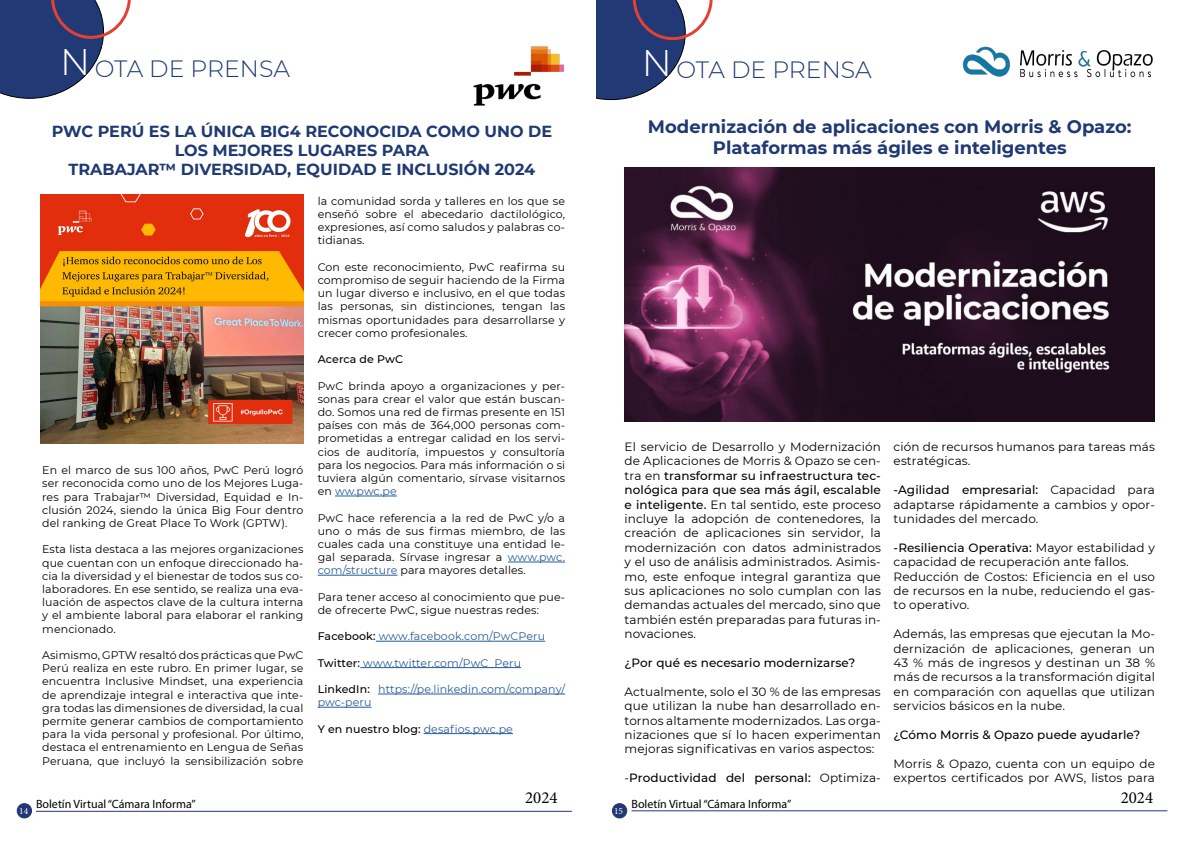
<style>
.page{position:relative;width:1191px;height:842px;background:#fff}
.page>*{position:absolute;margin:0;border:0;box-sizing:border-box;transform-origin:0 0}
.t1{font:300 23.5px "Montserrat";color:#1f3972}
.t2{font:700 18px/21.6px "Montserrat";color:#1f3972;text-align:center}
.t3{font:16.9px "Minion Pro";color:#000}
.t4{font:700 16px/19.2px "Montserrat";color:#1f3972;text-align:center}
.t5{font:12px/14.4px "Montserrat";letter-spacing:.01em;color:#000;text-align:justify}
.t6{font:500 12px "Montserrat";letter-spacing:.01em;color:#000}
.t7{font:12px "Myriad Pro";color:#000}
.t8{font:11px/13.2px "Montserrat";letter-spacing:.01em;color:#000;text-align:justify}
.t9{font:11px/13.2px "Montserrat";letter-spacing:.01em;color:#275b9b}
.t10{font:500 11px "Montserrat";letter-spacing:.01em;color:#000}
.t11{font:9.4px "Minion Pro";color:#fff}
.s1{font-size:37px;color:#fff}
.s2{color:#275b9b}
.s3{font-weight:500;color:#000}
.s4{font-weight:400;color:#275b9b}
.s5{font-weight:500}
.s6{font-weight:400}
</style>
<div class="page">
<hr style="left:36px;top:811px;width:536px;height:1px;background:#233776">
<hr style="left:631px;top:810px;width:536px;height:1px;background:#233776">
<div style="left:17px;top:804px;width:15px;height:14px;background:#223875;border-radius:50%"></div>
<div style="left:17px;top:803px;width:15px;height:15px;border:1px solid #213974;border-radius:50%"></div>
<div style="left:612px;top:804px;width:15px;height:14px;background:#223875;border-radius:50%"></div>
<div style="left:612px;top:803px;width:15px;height:15px;border:1px solid #213974;border-radius:50%"></div>
<svg style="left:0;top:0;width:131px;height:99px"></svg>
<img style="left:40px;top:194px;width:263px;height:250px">
<hr style="left:335px;top:496px;width:62px;height:1px;background:#275b9b">
<hr style="left:508px;top:562px;width:57px;height:1px;background:#275b9b">
<hr style="left:318px;top:575px;width:79px;height:1px;background:#275b9b">
<hr style="left:376px;top:641px;width:169px;height:1px;background:#275b9b">
<hr style="left:360px;top:667px;width:161px;height:1px;background:#275b9b">
<hr style="left:378px;top:694px;width:187px;height:1px;background:#275b9b">
<hr style="left:318px;top:707px;width:53px;height:1px;background:#275b9b">
<hr style="left:424px;top:733px;width:89px;height:1px;background:#275b9b">
<svg style="left:596px;top:0;width:116px;height:100px"></svg>
<img style="left:624px;top:167px;width:531px;height:255px">
<img style="left:962px;top:46px;width:191px;height:32px">
<img style="left:473px;top:46px;width:90px;height:59px">
<h1 class="t1" style="left:60px;top:53px;width:231px"><span class="s1">N</span> OTA DE PRENSA</h1>
<h3 class="t4" style="left:52px;top:121px;width:502px">PWC PERÚ ES LA ÚNICA BIG4 RECONOCIDA COMO UNO DE<br>LOS MEJORES LUGARES PARA<br>TRABAJAR™ DIVERSIDAD, EQUIDAD E INCLUSIÓN 2024</h3>
<p class="t8" style="left:42px;top:463px;width:263px">En el marco de sus 100 años, PwC Perú logró ser reconocida como uno de los Mejores Luga&shy;res para Trabajar™ Diversidad, Equidad e In&shy;clusión 2024, siendo la única Big Four dentro del ranking de Great Place To Work (GPTW).</p>
<p class="t8" style="left:42px;top:542px;width:263px">Esta lista destaca a las mejores organizaciones que cuentan con un enfoque direccionado ha&shy;cia la diversidad y el bienestar de todos sus co&shy;laboradores. En ese sentido, se realiza una eva&shy;luación de aspectos clave de la cultura interna y el ambiente laboral para elaborar el ranking mencionado.</p>
<p class="t8" style="left:42px;top:648px;width:263px">Asimismo, GPTW resaltó dos prácticas que PwC Perú realiza en este rubro. En primer lugar, se encuentra Inclusive Mindset, una experiencia de aprendizaje integral e interactiva que inte&shy;gra todas las dimensiones de diversidad, la cual permite generar cambios de comportamiento para la vida personal y profesional. Por último, destaca el entrenamiento en Lengua de Señas Peruana, que incluyó la sensibilización sobre</p>
<p class="t8" style="left:318px;top:194px;width:249px">la comunidad sorda y talleres en los que se enseñó sobre el abecedario dactilológico, expresiones, así como saludos y palabras co&shy;tidianas.</p>
<p class="t8" style="left:318px;top:260px;width:249px">Con este reconocimiento, PwC reafirma su compromiso de seguir haciendo de la Firma un lugar diverso e inclusivo, en el que todas las personas, sin distinciones, tengan las mismas oportunidades para desarrollarse y crecer como profesionales.</p>
<p class="t10" style="left:318px;top:352px;width:87px">Acerca de PwC</p>
<p class="t8" style="left:318px;top:379px;width:249px">PwC brinda apoyo a organizaciones y per&shy;sonas para crear el valor que están buscan&shy;do. Somos una red de firmas presente en 151 países con más de 364,000 personas com&shy;prometidas a entregar calidad en los servi&shy;cios de auditoría, impuestos y consultoría para los negocios. Para más información o si tuviera algún comentario, sírvase visitarnos en <span class="s2">ww.pwc.pe</span></p>
<p class="t8" style="left:318px;top:511px;width:249px">PwC hace referencia a la red de PwC y/o a uno o más de sus firmas miembro, de las cuales cada una constituye una entidad le&shy;gal separada. Sírvase ingresar a <span class="s2">www.pwc. com/structure</span> para mayores detalles.</p>
<p class="t8" style="left:318px;top:590px;width:249px">Para tener acceso al conocimiento que pue&shy;de ofrecerte PwC, sigue nuestras redes:</p>
<p class="t9" style="left:318px;top:629px;width:229px"><span class="s3">Facebook:</span> www.facebook.com/PwCPeru</p>
<p class="t9" style="left:318px;top:656px;width:205px"><span class="s3">Twitter:</span> www.twitter.com/PwC_Peru</p>
<p class="t9" style="left:318px;top:682px;width:249px"><span class="s3">LinkedIn:</span> https://pe.linkedin.com/company/ pwc-peru</p>
<p class="t10" style="left:318px;top:721px;width:197px">Y en nuestro blog: <span class="s4">desafios.pwc.pe</span></p>
<h1 class="t1" style="left:642px;top:54px;width:231px"><span class="s1">N</span> OTA DE PRENSA</h1>
<h2 class="t2" style="left:648px;top:114px;width:485px">Modernización de aplicaciones con Morris &amp; Opazo:<br>Plataformas más ágiles e inteligentes</h2>
<p class="t5" style="left:624px;top:439px;width:258px">El servicio de Desarrollo y Modernización de Aplicaciones de Morris &amp; Opazo se cen&shy;tra en <span class="s5">transformar su infraestructura tec&shy;nológica para que sea más ágil, escalable e inteligente.</span> En tal sentido, este proceso incluye la adopción de contenedores, la creación de aplicaciones sin servidor, la modernización con datos administrados y el uso de análisis administrados. Asimis&shy;mo, este enfoque integral garantiza que sus aplicaciones no solo cumplan con las demandas actuales del mercado, sino que también estén preparadas para futuras in&shy;novaciones.</p>
<p class="t6" style="left:624px;top:654px;width:232px">¿Por qué es necesario modernizarse?</p>
<p class="t5" style="left:624px;top:684px;width:258px">Actualmente, solo el 30 % de las empresas que utilizan la nube han desarrollado en&shy;tornos altamente modernizados. Las orga&shy;nizaciones que sí lo hacen experimentan mejoras significativas en varios aspectos:</p>
<p class="t6" style="left:624px;top:770px;width:258px"><span class="s6">-</span>Productividad del personal: <span class="s6">Optimiza-</span></p>
<p class="t5" style="left:893px;top:439px;width:263px">ción de recursos humanos para tareas más estratégicas.</p>
<p class="t5" style="left:893px;top:482px;width:263px"><span class="s5">-Agilidad empresarial:</span> Capacidad para adaptarse rápidamente a cambios y opor&shy;tunidades del mercado.</p>
<p class="t5" style="left:893px;top:540px;width:263px;text-align:left"><span class="s5">-Resiliencia Operativa:</span> Mayor estabilidad y capacidad de recuperación ante fallos.<br>Reducción de Costos: Eficiencia en el uso de recursos en la nube, reduciendo el gas&shy;to operativo.</p>
<p class="t5" style="left:893px;top:626px;width:263px">Además, las empresas que ejecutan la Mo&shy;dernización de aplicaciones, generan un 43 % más de ingresos y destinan un 38 % más de recursos a la transformación digital en comparación con aquellas que utilizan servicios básicos en la nube.</p>
<p class="t6" style="left:893px;top:726px;width:248px">¿Cómo Morris &amp; Opazo puede ayudarle?</p>
<p class="t5" style="left:893px;top:756px;width:263px">Morris &amp; Opazo, cuenta con un equipo de expertos certificados por AWS, listos para</p>
<h3 class="t3" style="left:525px;top:786px;width:34px">2024</h3>
<h3 class="t3" style="left:1120px;top:786px;width:34px">2024</h3>
<p class="t7" style="left:36px;top:797px;width:161px">Boletín Virtual “Cámara Informa”</p>
<p class="t7" style="left:631px;top:796px;width:161px">Boletín Virtual “Cámara Informa”</p>
<p class="t11" style="left:19px;top:805px;width:10px">14</p>
<p class="t11" style="left:614px;top:805px;width:10px">15</p>
</div>
